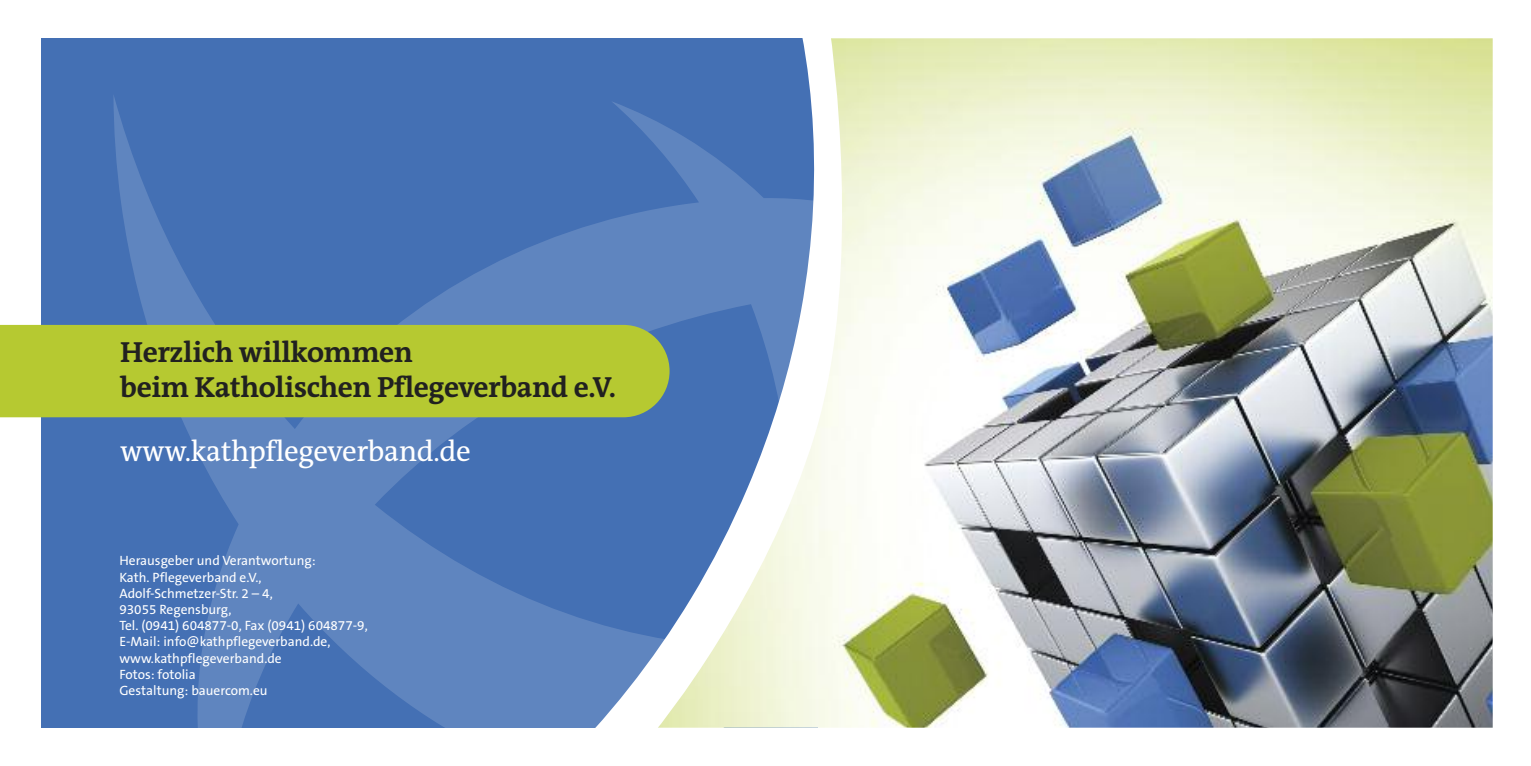
<style>
.page{position:relative;width:1531px;height:766px;background:#fff}
.page>*{position:absolute;margin:0;border:0;box-sizing:border-box;transform-origin:0 0}
.t1{font:700 29.25px/35.1px "The Antiqua B";letter-spacing:-.015em;color:#212120}
.t2{font:29.25px "The Antiqua B";letter-spacing:-.015em;color:#fff}
.t3{font:13.5px/16.2px "The Sans B5 Plain";color:#fff}
</style>
<div class="page">
<div style="left:42px;top:38px;width:776px;height:689px;background:#4470b4"></div>
<svg style="left:113px;top:95px;width:281px;height:632px"></svg>
<svg style="left:394px;top:102px;width:538px;height:626px"></svg>
<img style="left:658px;top:38px;width:834px;height:689px">
<div style="left:0;top:325px;width:669px;height:92px;background:#b6c931"></div>
<h1 class="t1" style="left:120px;top:336px;width:498px">Herzlich willkommen<br>beim Katholischen Pflegeverband e.V.</h1>
<h1 class="t2" style="left:120px;top:437px;width:352px">www.kathpflegeverband.de</h1>
<p class="t3" style="left:119px;top:553px;width:250px">Herausgeber und Verantwortung:<br>Kath. Pflegeverband e.V.,<br>Adolf-Schmetzer-Str. 2 – 4,<br>93055 Regensburg,<br>Tel. (0941) 604877-0, Fax (0941) 604877-9,<br>E-Mail: info@kathpflegeverband.de, www.kathpflegeverband.de<br>Fotos: fotolia<br>Gestaltung: bauercom.eu</p>
</div>
